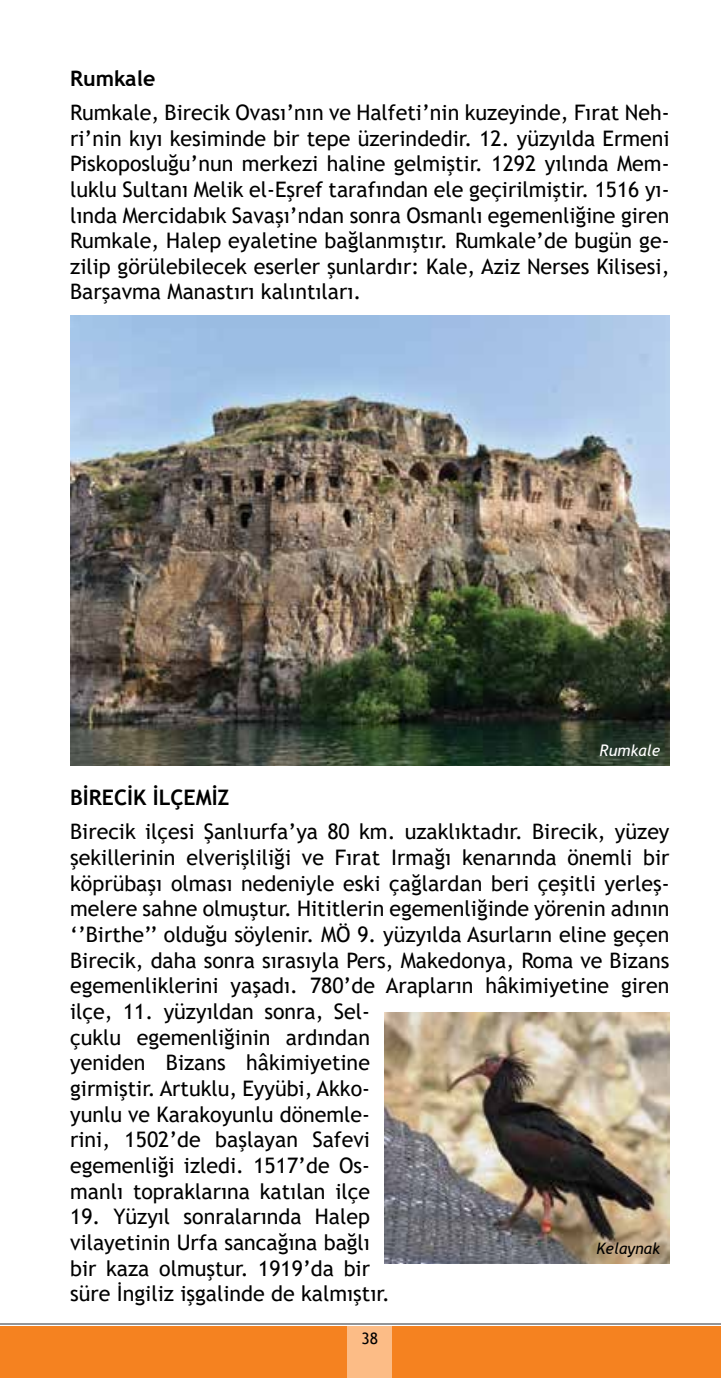
<style>
.page{position:relative;width:721px;height:1378px;background:#fff}
.page>*{position:absolute;margin:0;border:0;box-sizing:border-box;transform-origin:0 0}
.t1{font:21.38px/25.7px "Trebuchet MS";color:#000}
.t2{font:700 21.38px "Trebuchet MS";color:#000}
.t3{font:italic 15.75px "Trebuchet MS";color:#000}
.t4{font:italic 15.75px "Trebuchet MS";color:#fff}
.t5{font:15.75px "Trebuchet MS";color:#000}
</style>
<div class="page">
<div style="left:0;top:1327px;width:721px;height:51px;background:#f58220"></div>
<div style="left:347px;top:1327px;width:45px;height:51px;background:#fcbc86"></div>
<hr style="left:0;top:1323px;width:721px;height:1px;background:#939598">
<img style="left:385px;top:1013px;width:284px;height:250px">
<img style="left:70px;top:315px;width:600px;height:450px">
<p class="t2" style="left:70px;top:65px;width:87px">Rumkale</p>
<p class="t1" style="left:70px;top:99px;width:601px;text-align:justify">Rumkale, Birecik Ovası’nın ve Halfeti’nin kuzeyinde, Fırat Neh&shy;ri’nin kıyı kesiminde bir tepe üzerindedir. 12. yüzyılda Ermeni Piskoposluğu’nun merkezi haline gelmiştir. 1292 yılında Mem&shy;luklu Sultanı Melik el-Eşref tarafından ele geçirilmiştir. 1516 yı&shy;lında Mercidabık Savaşı’ndan sonra Osmanlı egemenliğine giren Rumkale, Halep eyaletine bağlanmıştır. Rumkale’de bugün ge&shy;zilip görülebilecek eserler şunlardır: Kale, Aziz Nerses Kilisesi, Barşavma Manastırı kalıntıları.</p>
<p class="t4" style="left:599px;top:741px;width:62px">Rumkale</p>
<p class="t2" style="left:70px;top:784px;width:161px">BİRECİK İLÇEMİZ</p>
<p class="t1" style="left:70px;top:819px;width:601px">Birecik ilçesi Şanlıurfa’ya 80 km. uzaklıktadır. Birecik, yüzey şekillerinin elverişliliği ve Fırat Irmağı kenarında önemli bir köprübaşı olması nedeniyle eski çağlardan beri çeşitli yerleş&shy;melere sahne olmuştur. Hititlerin egemenliğinde yörenin adının ‘’Birthe’’ olduğu söylenir. MÖ 9. yüzyılda Asurların eline geçen Birecik, daha sonra sırasıyla Pers, Makedonya, Roma ve Bizans egemenliklerini yaşadı. 780’de Arapların hâkimiyetine giren ilçe, 11. yüzyıldan sonra, Sel-<br>çuklu egemenliğinin ardından<br>yeniden Bizans hâkimiyetine<br>girmiştir. Artuklu, Eyyübi, Akko-<br>yunlu ve Karakoyunlu dönemle-<br>rini, 1502’de başlayan Safevi<br>egemenliği izledi. 1517’de Os-<br>manlı topraklarına katılan ilçe</p>
<p class="t1" style="left:70px;top:1203px;width:321px">19. Yüzyıl sonralarında Halep vilayetinin Urfa sancağına bağlı bir kaza olmuştur. 1919’da bir süre İngiliz işgalinde de kalmıştır.</p>
<p class="t3" style="left:596px;top:1238px;width:65px">Kelaynak</p>
<p class="t5" style="left:361px;top:1328px;width:18px">38</p>
</div>
